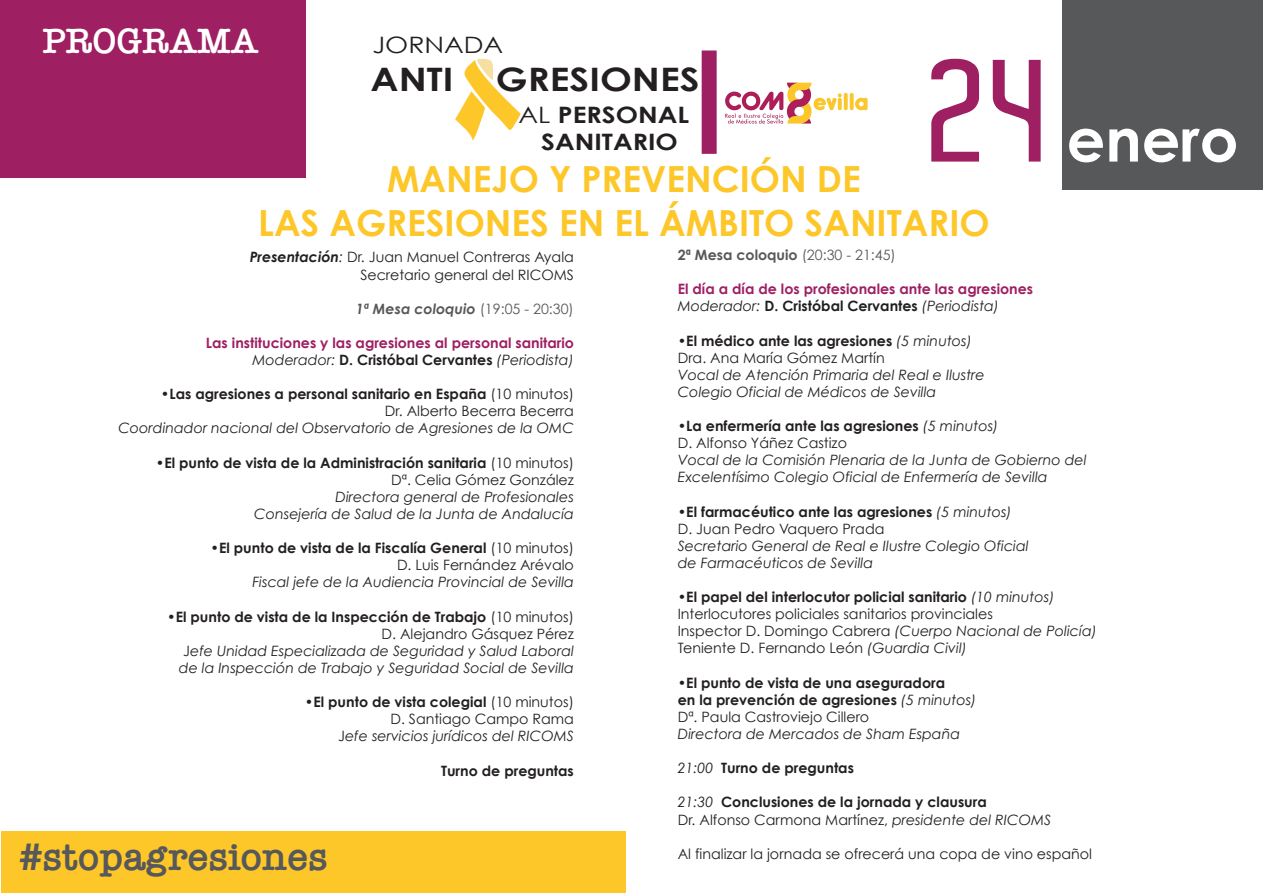
<style>
.page{position:relative;width:1263px;height:893px;background:#fff}
.page>*{position:absolute;margin:0;border:0;box-sizing:border-box;transform-origin:0 0}
.t1{font:600 140.25px "Aldo";color:#9e1f62}
.t2{font:700 60.45px "Century Gothic";color:#fff}
.t3{font:600 39.6px "American Typewriter";color:#57585a}
.t4{font:600 36.3px "American Typewriter";color:#fff}
.t5{font:700 36px/43.2px "Century Gothic";color:#fdc72a;text-align:center}
.t6{font:700 32.25px "Century Gothic";color:#231f20;scale:1.18 1}
.t7{font:700 22.65px/27.2px "Century Gothic";color:#231f20;text-align:center;scale:1.18 1}
.t8{font:22.65px "Century Gothic";color:#231f20;scale:1.18 1}
.t9{font:700 14.25px/17.1px "Century Gothic";color:#231f20}
.t10{font:italic 14.25px/17.1px "Century Gothic";color:#231f20}
.t11{font:14.25px/17.1px "Century Gothic";color:#231f20;text-align:right}
.t12{font:700 14.25px/17.1px "Century Gothic";color:#9e1f62;text-align:right}
.t13{font:italic 700 14.25px "Century Gothic";color:#57585a}
.t14{font:700 14.25px "Century Gothic";color:#57585a}
.s1{font-weight:400}
.s2{font-weight:700;font-style:italic}
.s3{font-style:italic}
.s4{font-weight:400;font-style:normal}
.s5{font-weight:400;font-style:italic;color:#231f20}
.s6{color:#231f20}
.s7{font-weight:700;font-style:normal}
.s8{font-style:normal}
.s9{font-weight:700}
.s10{font-weight:400;font-style:italic}
</style>
<div class="page">
<div style="left:0;top:0;width:306px;height:178px;background:#9e1f62"></div>
<svg style="left:455px;top:58px;width:66px;height:83px"></svg>
<img style="left:725px;top:82px;width:143px;height:42px">
<div style="left:702px;top:50px;width:15px;height:104px;background:#9e1f62"></div>
<div style="left:1px;top:831px;width:624px;height:62px;background:#fdc72a"></div>
<div style="left:1063px;top:0;width:200px;height:189px;background:#57585a"></div>
<h3 class="t4" style="left:43px;top:13px;width:217px">PROGRAMA</h3>
<h3 class="t8" style="left:372px;top:31px;width:112px">JORNADA</h3>
<h3 class="t6" style="left:371px;top:59px;width:72px">ANTI</h3>
<h3 class="t6" style="left:496px;top:59px;width:174px">GRESIONES</h3>
<h3 class="t7" style="left:518px;top:101px;width:146px"><span class="s1">AL</span> PERSONAL<br>SANITARIO</h3>
<h1 class="t1" style="left:931px;top:33px;width:125px">24</h1>
<h3 class="t5" style="left:258px;top:157px;width:733px">MANEJO Y PREVENCIÓN DE<br>LAS AGRESIONES EN EL ÁMBITO SANITARIO</h3>
<h2 class="t2" style="left:1066px;top:102px;width:173px">enero</h2>
<p class="t11" style="left:250px;top:249px;width:326px"><span class="s2">Presentación</span><span class="s3">:</span> Dr. Juan Manuel Contreras Ayala<br>Secretario general del RICOMS</p>
<p class="t13" style="left:356px;top:299px;width:220px">1ª Mesa coloquio <span class="s4">(19:05 - 20:30)</span></p>
<p class="t12" style="left:206px;top:334px;width:369px">Las instituciones y las agresiones al personal sanitario<br><span class="s5">Moderador:</span> <span class="s6">D. Cristóbal Cervantes</span> <span class="s5">(Periodista)</span></p>
<p class="t9" style="left:161px;top:385px;width:415px;text-align:right">•Las agresiones a personal sanitario en España <span class="s1">(10 minutos)<br>Dr. Alberto Becerra Becerra</span></p>
<p class="t10" style="left:118px;top:420px;width:457px">Coordinador nacional del Observatorio de Agresiones de la OMC</p>
<p class="t9" style="left:156px;top:454px;width:420px;text-align:right">•El punto de vista de la Administración sanitaria <span class="s1">(10 minutos)<br>Dª. Celia Gómez González</span></p>
<p class="t10" style="left:254px;top:488px;width:321px;text-align:right">Directora general de Profesionales<br>Consejería de Salud de la Junta de Andalucía</p>
<p class="t9" style="left:210px;top:539px;width:365px;text-align:right">•El punto de vista de la Fiscalía General <span class="s1">(10 minutos)<br>D. Luis Fernández Arévalo</span></p>
<p class="t10" style="left:252px;top:573px;width:323px">Fiscal jefe de la Audiencia Provincial de Sevilla</p>
<p class="t10" style="left:167px;top:608px;width:408px;text-align:right"><span class="s7">•El punto de vista de la Inspección de Trabajo</span> <span class="s8">(10 minutos)<br>D. Alejandro Gásquez Pérez<br>J</span>efe Unidad Especializada de Seguridad y Salud Laboral de la Inspección de Trabajo y Seguridad Social de Sevilla</p>
<p class="t11" style="left:305px;top:693px;width:271px"><span class="s9">•El punto de vista colegial</span> (10 minutos)<br>D. Santiago Campo Rama<br>J<span class="s3">efe servicios jurídicos del RICOMS</span></p>
<p class="t9" style="left:441px;top:761px;width:134px">Turno de preguntas</p>
<h3 class="t3" style="left:19px;top:826px;width:310px">#stopagresiones</h3>
<p class="t14" style="left:678px;top:246px;width:220px">2ª Mesa coloquio <span class="s1">(20:30 - 21:45)</span></p>
<p class="t12" style="left:678px;top:280px;width:357px;text-align:left">El día a día de los profesionales ante las agresiones<br><span class="s5">Moderador:</span> <span class="s6">D. Cristóbal Cervantes</span> <span class="s5">(Periodista)</span></p>
<p class="t9" style="left:678px;top:332px;width:296px">•El médico ante las agresiones <span class="s10">(5 minutos)<br></span><span class="s1">Dra. Ana María Gómez Martín</span></p>
<p class="t10" style="left:678px;top:366px;width:309px">Vocal de Atención Primaria del Real e Ilustre<br>Colegio Oficial de Médicos de Sevilla</p>
<p class="t9" style="left:678px;top:417px;width:322px">•La enfermería ante las agresiones <span class="s10">(5 minutos)<br></span><span class="s1">D. Alfonso Yáñez Castizo</span></p>
<p class="t10" style="left:678px;top:451px;width:410px">Vocal de la Comisión Plenaria de la Junta de Gobierno del<br>Excelentísimo Colegio Oficial de Enfermería de Sevilla</p>
<p class="t9" style="left:678px;top:503px;width:336px">•El farmacéutico ante las agresiones <span class="s10">(5 minutos)<br></span><span class="s1">D. Juan Pedro Vaquero Prada</span></p>
<p class="t10" style="left:678px;top:537px;width:352px">Secretario General de Real e Ilustre Colegio Oficial de Farmacéuticos de Sevilla</p>
<p class="t11" style="left:678px;top:588px;width:421px;text-align:left"><span class="s9">•El papel del interlocutor policial sanitario</span> <span class="s3">(10 minutos)<br></span>Interlocutores policiales sanitarios provinciales<br>Inspector D. Domingo Cabrera <span class="s3">(Cuerpo Nacional de Policía)<br></span>Teniente D. Fernando León <span class="s3">(Guardia Civil)</span></p>
<p class="t9" style="left:678px;top:674px;width:300px">•El punto de vista de una aseguradora<br>en la prevención de agresiones <span class="s10">(5 minutos)<br></span><span class="s1">Dª. Paula Castroviejo Cillero</span></p>
<p class="t10" style="left:678px;top:725px;width:284px">Directora de Mercados de Sham España</p>
<p class="t9" style="left:678px;top:759px;width:178px"><span class="s10">21:00</span> Turno de preguntas</p>
<p class="t9" style="left:678px;top:793px;width:375px"><span class="s10">21:30</span> Conclusiones de la jornada y clausura<br><span class="s1">Dr. Alfonso Carmona Martínez,</span> <span class="s10">presidente del RICOMS</span></p>
<p class="t11" style="left:678px;top:845px;width:416px">Al finalizar la jornada se ofrecerá una copa de vino español</p>
</div>
